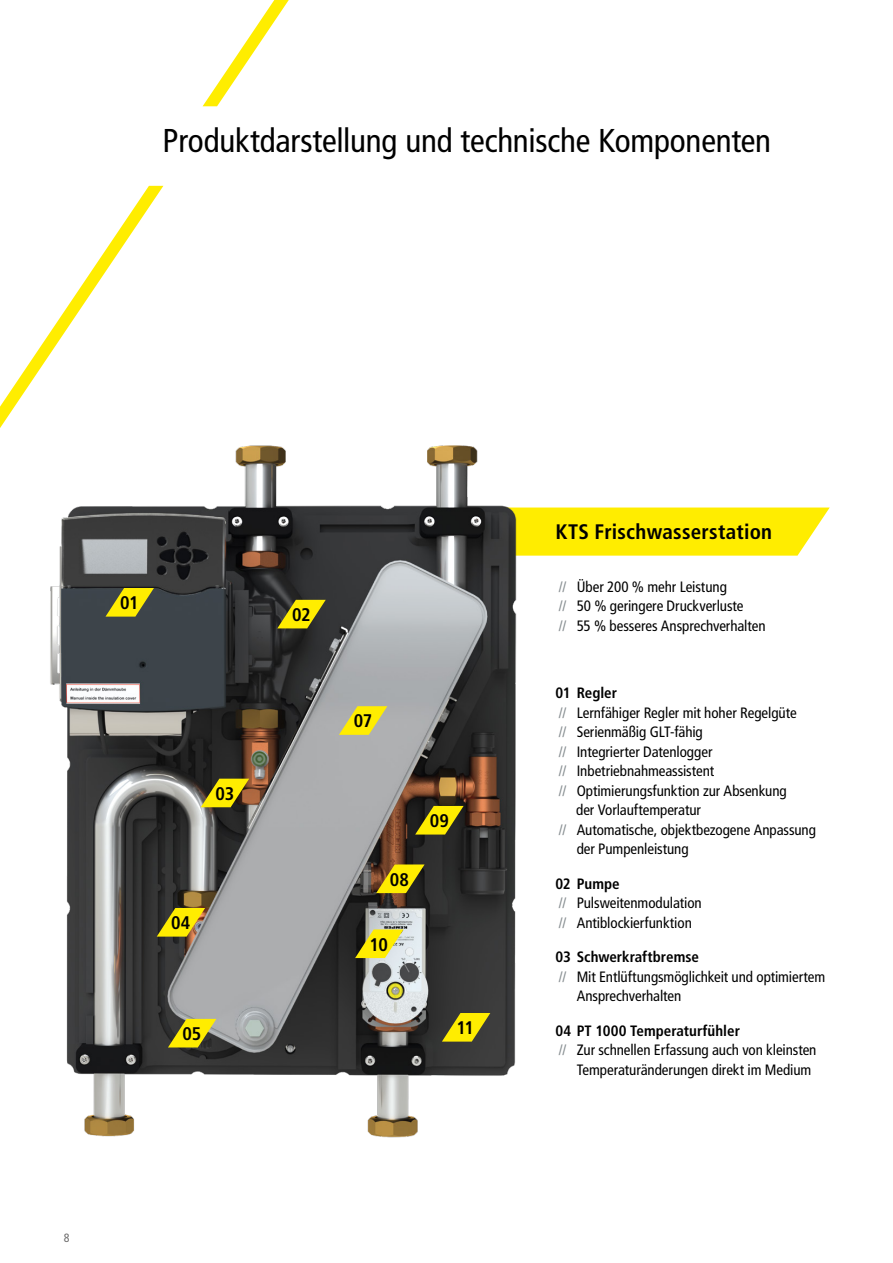
<style>
.page{position:relative;width:893px;height:1263px;background:#fff}
.page>*{position:absolute;margin:0;border:0;box-sizing:border-box;transform-origin:0 0}
.t1{font:condensed 33px "Frutiger LT Com";letter-spacing:-.005em;color:#000}
.t2{font:700 condensed 21px "Frutiger LT Com";letter-spacing:.01em;color:#000}
.t3{font:700 condensed 18.3px "Frutiger LT Com";letter-spacing:-.02em;color:#000}
.t4{font:condensed 15px/19.5px "Frutiger LT Com";letter-spacing:-.005em;color:#000}
.Fließtext_am_Grundli{font:700 condensed 15px "Frutiger LT Com";color:#000}
.t5{font:condensed 12px "Frutiger LT Com";color:#706f6f}
.s1{color:#878e91}
</style>
<div class="page">
<svg style="left:527px;top:507px;width:303px;height:49px;background:#fe1"></svg>
<img style="left:50px;top:445px;width:477px;height:693px">
<svg style="left:106px;top:588px;width:48px;height:29px"></svg>
<svg style="left:277px;top:600px;width:49px;height:28px"></svg>
<svg style="left:201px;top:779px;width:48px;height:28px"></svg>
<svg style="left:157px;top:908px;width:48px;height:28px"></svg>
<svg style="left:355px;top:929px;width:48px;height:29px"></svg>
<svg style="left:442px;top:1013px;width:48px;height:28px"></svg>
<svg style="left:376px;top:864px;width:49px;height:29px"></svg>
<svg style="left:415px;top:806px;width:49px;height:28px"></svg>
<svg style="left:168px;top:1019px;width:48px;height:28px"></svg>
<svg style="left:339px;top:706px;width:48px;height:29px"></svg>
<svg style="left:202px;top:0;width:87px;height:107px"></svg>
<svg style="left:0;top:185px;width:177px;height:395px"></svg>
<p class="t1" style="left:163px;top:121px;width:610px">Produktdarstellung und technische Komponenten</p>
<p class="t3" style="left:120px;top:591px;width:20px">01</p>
<p class="t3" style="left:215px;top:782px;width:20px">03</p>
<p class="t3" style="left:171px;top:911px;width:21px">04</p>
<p class="t3" style="left:183px;top:1022px;width:20px">05</p>
<p class="t3" style="left:292px;top:603px;width:20px">02</p>
<p class="t3" style="left:354px;top:710px;width:20px">07</p>
<p class="t3" style="left:390px;top:868px;width:21px">08</p>
<p class="t3" style="left:370px;top:933px;width:20px">10</p>
<p class="t3" style="left:430px;top:809px;width:21px">09</p>
<p class="t3" style="left:456px;top:1016px;width:19px">11</p>
<p class="t5" style="left:64px;top:1230px;width:7px">8</p>
<p class="t2" style="left:555px;top:519px;width:218px">KTS Frischwasserstation</p>
<p class="t4" style="left:559px;top:577px;width:170px"><span class="s1">//</span> Über 200 % mehr Leistung</p>
<p class="t4" style="left:559px;top:596px;width:186px"><span class="s1">//</span> 50 % geringere Druckverluste</p>
<p class="t4" style="left:559px;top:616px;width:208px"><span class="s1">//</span> 55 % besseres Ansprechverhalten</p>
<p class="Fließtext_am_Grundli" style="left:555px;top:684px;width:63px">01 Regler</p>
<p class="t4" style="left:559px;top:702px;width:239px"><span class="s1">//</span> Lernfähiger Regler mit hoher Regelgüte</p>
<p class="t4" style="left:559px;top:722px;width:145px"><span class="s1">//</span> Serienmäßig GLT-fähig</p>
<p class="t4" style="left:559px;top:741px;width:155px"><span class="s1">//</span> Integrierter Datenlogger</p>
<p class="t4" style="left:559px;top:761px;width:157px"><span class="s1">//</span> Inbetriebnahmeassistent</p>
<p class="t4" style="left:559px;top:780px;width:229px"><span class="s1">//</span> Optimierungsfunktion zur Absenkung</p>
<p class="t4" style="left:576px;top:800px;width:126px">der Vorlauftemperatur</p>
<p class="t4" style="left:577px;top:819px;width:241px;text-indent:-18px"><span class="s1">//</span> Automatische, objektbezogene Anpassung der Pumpenleistung</p>
<p class="Fließtext_am_Grundli" style="left:555px;top:874px;width:66px">02 Pumpe</p>
<p class="t4" style="left:559px;top:893px;width:144px"><span class="s1">//</span> Pulsweitenmodulation</p>
<p class="t4" style="left:559px;top:912px;width:134px"><span class="s1">//</span> Antiblockierfunktion</p>
<p class="Fließtext_am_Grundli" style="left:555px;top:948px;width:145px">03 Schwerkraftbremse</p>
<p class="t4" style="left:577px;top:966px;width:250px;text-indent:-18px"><span class="s1">//</span> Mit Entlüftungsmöglichkeit und optimiertem<br>Ansprechverhalten</p>
<p class="Fließtext_am_Grundli" style="left:555px;top:1021px;width:186px">04 PT 1000 Temperaturfühler</p>
<p class="t4" style="left:577px;top:1040px;width:241px;text-indent:-18px"><span class="s1">//</span> Zur schnellen Erfassung auch von kleinsten<br>Temperaturänderungen direkt im Medium</p>
</div>
